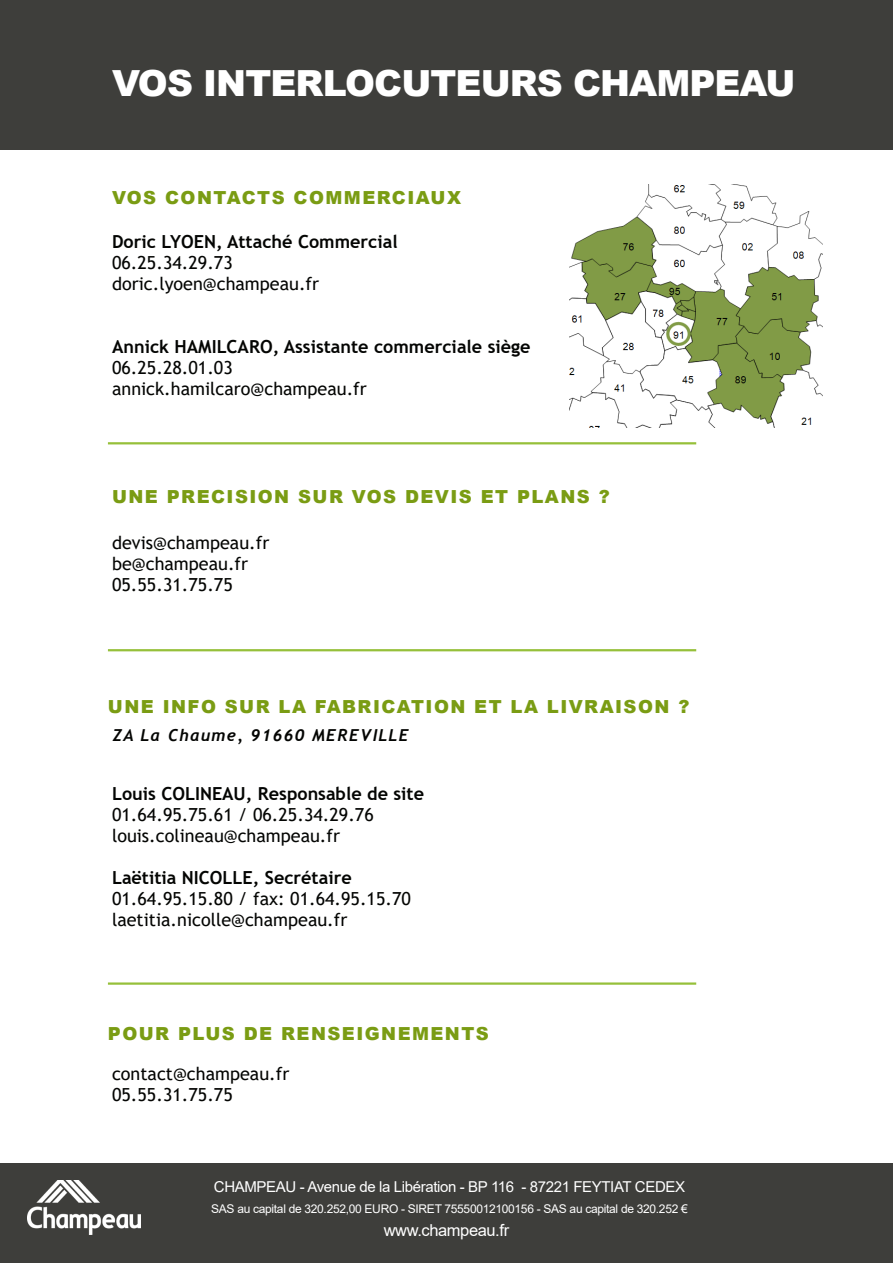
<style>
.page{position:relative;width:893px;height:1263px;background:#fff}
.page>*{position:absolute;margin:0;border:0;box-sizing:border-box;transform-origin:0 0}
.t1{font:900 36px "Arial";letter-spacing:-.025em;color:#fff}
.t2{font:18px "Trebuchet MS";color:#040503}
.t3{font:700 18px "Trebuchet MS";color:#040503}
.t4{font:900 18px "Arial";letter-spacing:.08em;color:#7a9c13}
.t5{font:italic 700 16.5px "Trebuchet";letter-spacing:.08em;color:#040503}
.t6{font:16.5px "Arial";letter-spacing:-.025em;color:#fff}
.t7{font:15px "Arial";letter-spacing:-.025em;color:#fff}
.t8{font:12px "Arial";letter-spacing:-.025em;color:#fff}
</style>
<div class="page">
<div style="left:0;top:1163px;width:893px;height:100px;background:#3e3e3b"></div>
<div style="left:0;top:0;width:893px;height:150px;background:#3e3e3b"></div>
<hr style="left:108px;top:442px;width:588px;height:2px;background:#96c03a">
<hr style="left:108px;top:649px;width:588px;height:2px;background:#96c03a">
<hr style="left:108px;top:982px;width:588px;height:3px;background:#96c03a">
<img style="left:570px;top:184px;width:253px;height:243px">
<img style="left:28px;top:1181px;width:113px;height:53px">
<p class="t1" style="left:112px;top:57px;width:685px">VOS INTERLOCUTEURS CHAMPEAU</p>
<p class="t4" style="left:112px;top:185px;width:350px">VOS CONTACTS COMMERCIAUX</p>
<p class="t3" style="left:112px;top:230px;width:287px">Doric LYOEN, Attaché Commercial</p>
<p class="t2" style="left:112px;top:251px;width:122px">06.25.34.29.73</p>
<p class="t2" style="left:112px;top:272px;width:209px">doric.lyoen@champeau.fr</p>
<p class="t3" style="left:112px;top:335px;width:420px">Annick HAMILCARO, Assistante commerciale siège</p>
<p class="t2" style="left:112px;top:356px;width:122px">06.25.28.01.03</p>
<p class="t2" style="left:112px;top:377px;width:256px">annick.hamilcaro@champeau.fr</p>
<p class="t4" style="left:112px;top:483px;width:499px">UNE PRECISION SUR VOS DEVIS ET PLANS ?</p>
<p class="t2" style="left:112px;top:531px;width:159px">devis@champeau.fr</p>
<p class="t2" style="left:112px;top:552px;width:138px">be@champeau.fr</p>
<p class="t2" style="left:112px;top:573px;width:122px">05.55.31.75.75</p>
<p class="t4" style="left:108px;top:693px;width:583px">UNE INFO SUR LA FABRICATION ET LA LIVRAISON ?</p>
<p class="t5" style="left:112px;top:724px;width:298px">ZA La Chaume, 91660 MEREVILLE</p>
<p class="t3" style="left:112px;top:782px;width:313px">Louis COLINEAU, Responsable de site</p>
<p class="t2" style="left:112px;top:803px;width:263px">01.64.95.75.61 / 06.25.34.29.76</p>
<p class="t2" style="left:112px;top:824px;width:230px">louis.colineau@champeau.fr</p>
<p class="t3" style="left:112px;top:866px;width:241px">Laëtitia NICOLLE, Secrétaire</p>
<p class="t2" style="left:112px;top:887px;width:300px">01.64.95.15.80 / fax: 01.64.95.15.70</p>
<p class="t2" style="left:112px;top:908px;width:237px">laetitia.nicolle@champeau.fr</p>
<p class="t4" style="left:108px;top:1020px;width:382px">POUR PLUS DE RENSEIGNEMENTS</p>
<p class="t2" style="left:112px;top:1062px;width:179px">contact@champeau.fr</p>
<p class="t2" style="left:112px;top:1083px;width:122px">05.55.31.75.75</p>
<p class="t7" style="left:214px;top:1176px;width:473px">CHAMPEAU - Avenue de la Libération - BP 116 - 87221 FEYTIAT CEDEX</p>
<p class="t8" style="left:211px;top:1200px;width:478px">SAS au capital de 320.252,00 EURO - SIRET 75550012100156 - SAS au capital de 320.252 €</p>
<p class="t6" style="left:384px;top:1219px;width:127px">www.champeau.fr</p>
</div>
